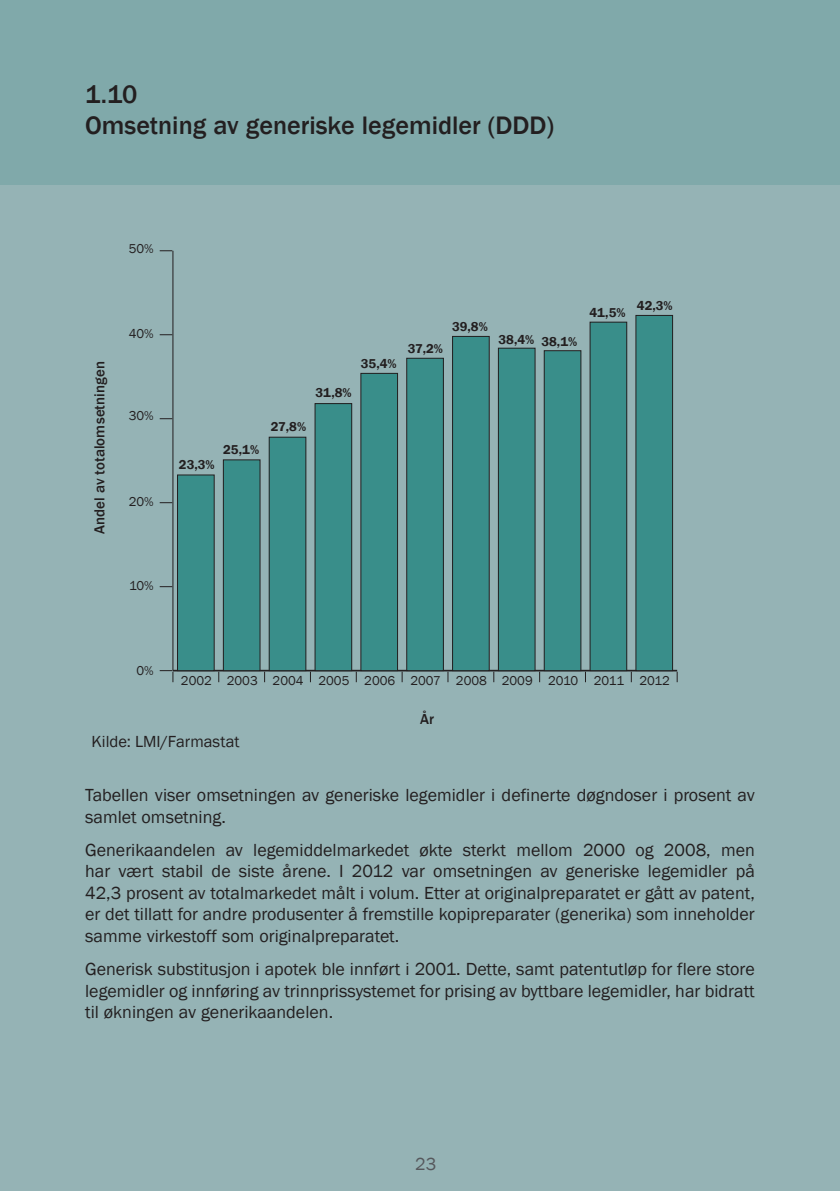
<style>
.page{position:relative;width:840px;height:1191px;background:#fff}
.page>*{position:absolute;margin:0;border:0;box-sizing:border-box;transform-origin:0 0}
.t1{font:500 26px/31.2px "Franklin Gothic";color:#231f20}
.t2{font:18px/21.6px "Franklin Gothic";color:#231f20;text-align:justify}
.t3{font:18px "Franklin Gothic";color:#56585c}
.t4{font:16.6px "Franklin Gothic";color:#231f20}
.t5{font:500 14.8px "Franklin Gothic";letter-spacing:.01em;color:#231f20}
.t6{font:13.2px "Franklin Gothic";color:#231f20}
.t7{font:600 13.2px "Franklin Gothic";color:#231f20}
</style>
<div class="page">
<div style="left:0;top:0;width:839px;height:1191px;background:#95b3b5"></div>
<div style="left:0;top:0;width:839px;height:184px;background:#80a9aa"></div>
<hr style="left:173px;top:670px;width:503px;height:1px;background:#231f20">
<hr style="left:172px;top:251px;width:1px;height:419px;background:#231f20">
<svg style="left:160px;top:670px;width:13px;height:12px"></svg>
<svg style="left:160px;top:586px;width:12px;height:1px"></svg>
<svg style="left:160px;top:502px;width:12px;height:1px"></svg>
<svg style="left:160px;top:418px;width:12px;height:1px"></svg>
<svg style="left:160px;top:334px;width:12px;height:1px"></svg>
<svg style="left:160px;top:250px;width:12px;height:1px"></svg>
<div style="left:177px;top:475px;width:37px;height:195px;background:#398e8a"></div>
<div style="left:177px;top:475px;width:37px;height:196px;border:1px solid #231f20"></div>
<div style="left:223px;top:460px;width:37px;height:210px;background:#398e8a"></div>
<div style="left:223px;top:459px;width:37px;height:212px;border:1px solid #231f20"></div>
<div style="left:269px;top:437px;width:37px;height:233px;background:#398e8a"></div>
<div style="left:269px;top:437px;width:37px;height:234px;border:1px solid #231f20"></div>
<div style="left:315px;top:403px;width:36px;height:267px;background:#398e8a"></div>
<div style="left:314px;top:403px;width:38px;height:268px;border:1px solid #231f20"></div>
<div style="left:360px;top:373px;width:37px;height:297px;background:#398e8a"></div>
<div style="left:360px;top:373px;width:37px;height:298px;border:1px solid #231f20"></div>
<div style="left:406px;top:358px;width:37px;height:312px;background:#398e8a"></div>
<div style="left:406px;top:358px;width:37px;height:313px;border:1px solid #231f20"></div>
<div style="left:452px;top:336px;width:37px;height:334px;background:#398e8a"></div>
<div style="left:452px;top:336px;width:37px;height:335px;border:1px solid #231f20"></div>
<div style="left:498px;top:348px;width:36px;height:322px;background:#398e8a"></div>
<div style="left:498px;top:348px;width:37px;height:323px;border:1px solid #231f20"></div>
<div style="left:544px;top:351px;width:36px;height:319px;background:#398e8a"></div>
<div style="left:543px;top:350px;width:37px;height:321px;border:1px solid #231f20"></div>
<div style="left:589px;top:322px;width:37px;height:348px;background:#398e8a"></div>
<div style="left:589px;top:322px;width:37px;height:349px;border:1px solid #231f20"></div>
<div style="left:635px;top:315px;width:37px;height:355px;background:#398e8a"></div>
<p class="t1" style="left:85px;top:79px;width:470px">1.10<br>Omsetning av generiske legemidler (DDD)</p>
<p class="t6" style="left:129px;top:241px;width:26px">50%</p>
<p class="t5" style="left:90px;top:534px;width:175px;rotate:-90deg">Andel av totalomsetningen</p>
<p class="t6" style="left:129px;top:325px;width:26px">40%</p>
<p class="t6" style="left:129px;top:407px;width:26px">30%</p>
<p class="t6" style="left:129px;top:493px;width:26px">20%</p>
<p class="t6" style="left:129px;top:577px;width:26px">10%</p>
<p class="t7" style="left:179px;top:457px;width:37px">23,3%</p>
<p class="t7" style="left:223px;top:441px;width:37px">25,1%</p>
<p class="t7" style="left:270px;top:419px;width:37px">27,8%</p>
<p class="t7" style="left:315px;top:385px;width:37px">31,8%</p>
<p class="t7" style="left:360px;top:355px;width:37px">35,4%</p>
<p class="t7" style="left:407px;top:340px;width:37px">37,2%</p>
<p class="t7" style="left:452px;top:318px;width:37px">39,8%</p>
<p class="t7" style="left:498px;top:331px;width:37px">38,4%</p>
<p class="t7" style="left:541px;top:333px;width:37px">38,1%</p>
<p class="t7" style="left:589px;top:304px;width:38px">41,5%</p>
<p class="t7" style="left:636px;top:297px;width:37px">42,3%</p>
<p class="t6" style="left:136px;top:663px;width:19px">0%</p>
<p class="t6" style="left:181px;top:672px;width:490px">2002 2003 2004 2005 2006 2007 2008 2009 2010 2011 2012</p>
<p class="t5" style="left:420px;top:710px;width:16px">År</p>
<p class="t4" style="left:91px;top:731px;width:149px">Kilde: LMI/Farmastat</p>
<p class="t2" style="left:85px;top:784px;width:670px">Tabellen viser omsetningen av generiske legemidler i definerte døgndoser i prosent av samlet omsetning.</p>
<p class="t2" style="left:85px;top:839px;width:671px">Generikaandelen av legemiddelmarkedet økte sterkt mellom 2000 og 2008, men har vært stabil de siste årene. I 2012 var omsetningen av generiske legemidler på 42,3 prosent av totalmarkedet målt i volum. Etter at originalpreparatet er gått av patent, er det tillatt for andre produsenter å fremstille kopipreparater (generika) som inneholder samme virkestoff som originalpreparatet.</p>
<p class="t2" style="left:85px;top:958px;width:671px">Generisk substitusjon i apotek ble innført i 2001. Dette, samt patentutløp for flere store legemidler og innføring av trinnprissystemet for prising av byttbare legemidler, har bidratt til økningen av generikaandelen.</p>
<p class="t3" style="left:415px;top:1152px;width:23px">23</p>
</div>
